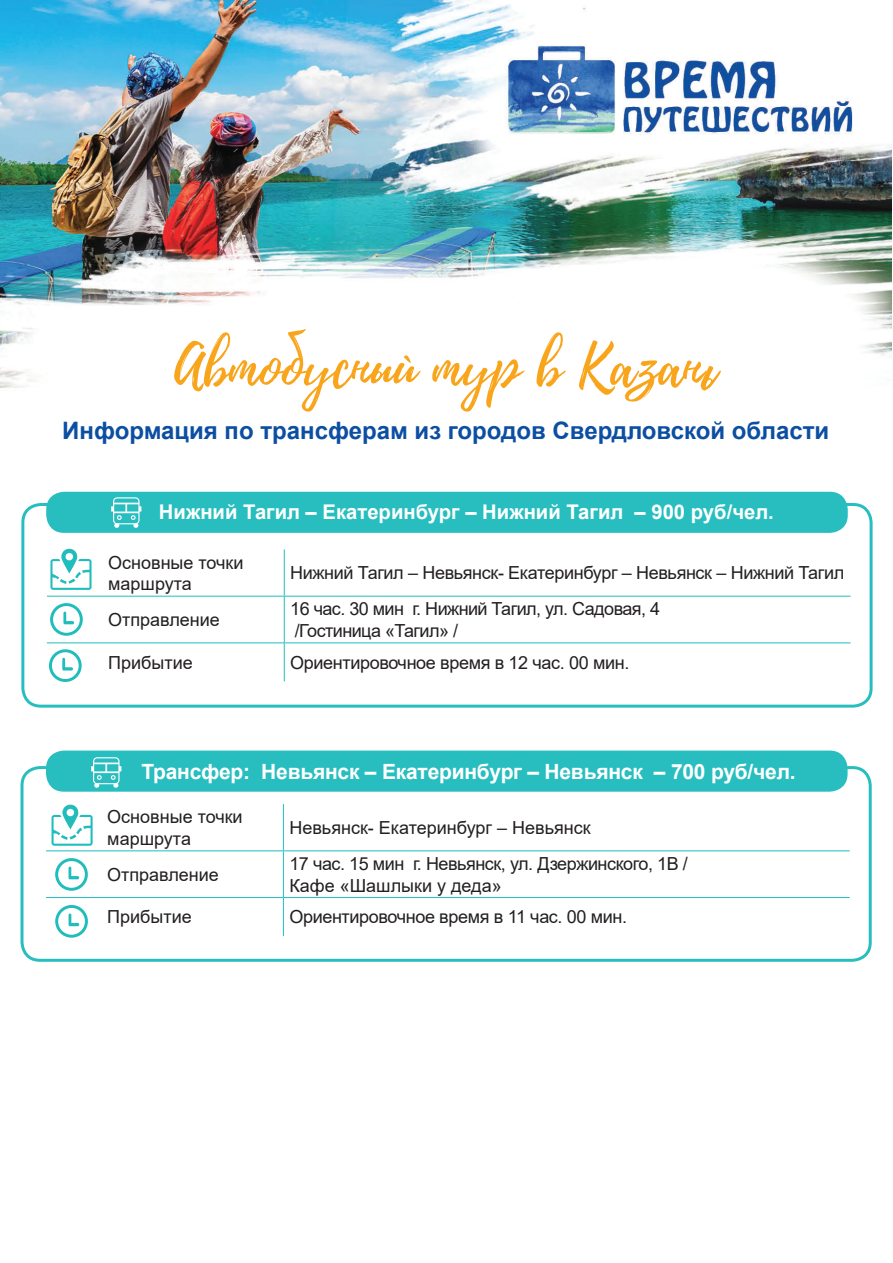
<style>
.page{position:relative;width:893px;height:1263px;background:#fff}
.page>*{position:absolute;margin:0;border:0;box-sizing:border-box;transform-origin:0 0}
.t1{font:57px "Playlist cyr Script";color:#f9a51b}
.t2{font:700 24px "Arial";color:#0c4ea2}
.t3{font:700 21px "Arial";letter-spacing:-.01em;color:#fff}
.t4{font:700 20.25px "Arial";color:#fff}
.t5{font:18px/21.6px "Arial";letter-spacing:-.02em;color:#231f20}
.t6{font:18px/21.6px "Arial";color:#231f20}
</style>
<div class="page">
<img style="left:0;top:0;width:892px;height:962px">
<div style="left:21px;top:766px;width:851px;height:196px;border:3px solid #28bec0;border-radius:18px"></div>
<hr style="left:283px;top:804px;width:1px;height:46px;background:#21bdc1">
<hr style="left:46px;top:850px;width:237px;height:1px;background:#21bdc1">
<hr style="left:283px;top:850px;width:567px;height:1px;background:#21bdc1">
<hr style="left:283px;top:851px;width:1px;height:46px;background:#21bdc1">
<hr style="left:46px;top:897px;width:237px;height:1px;background:#21bdc1">
<hr style="left:283px;top:897px;width:567px;height:1px;background:#21bdc1">
<hr style="left:283px;top:898px;width:1px;height:38px;background:#21bdc1">
<div style="left:46px;top:750px;width:802px;height:42px;background:#28bec0;border-radius:18px"></div>
<svg style="left:91px;top:757px;width:30px;height:31px"></svg>
<svg style="left:52px;top:805px;width:41px;height:41px"></svg>
<div style="left:55px;top:858px;width:33px;height:33px;border:3px solid #21bdbd;border-radius:50%"></div>
<svg style="left:69px;top:866px;width:10px;height:13px"></svg>
<div style="left:21px;top:503px;width:852px;height:205px;border:3px solid #28bec0;border-radius:18px"></div>
<hr style="left:284px;top:549px;width:1px;height:47px;background:#21bdc1">
<hr style="left:47px;top:596px;width:237px;height:1px;background:#21bdc1">
<hr style="left:284px;top:596px;width:567px;height:1px;background:#21bdc1">
<hr style="left:284px;top:596px;width:1px;height:46px;background:#21bdc1">
<hr style="left:47px;top:642px;width:237px;height:1px;background:#21bdc1">
<hr style="left:284px;top:642px;width:567px;height:1px;background:#21bdc1">
<hr style="left:284px;top:643px;width:1px;height:38px;background:#21bdc1">
<div style="left:46px;top:492px;width:802px;height:41px;background:#28bec0;border-radius:18px"></div>
<svg style="left:111px;top:497px;width:30px;height:31px"></svg>
<svg style="left:50px;top:549px;width:42px;height:41px"></svg>
<div style="left:50px;top:603px;width:33px;height:33px;border:3px solid #21bdbd;border-radius:50%"></div>
<svg style="left:63px;top:612px;width:11px;height:12px"></svg>
<div style="left:49px;top:649px;width:33px;height:33px;border:3px solid #21bdbd;border-radius:50%"></div>
<svg style="left:62px;top:658px;width:11px;height:12px"></svg>
<div style="left:55px;top:905px;width:33px;height:33px;border:3px solid #21bdbd;border-radius:50%"></div>
<svg style="left:69px;top:913px;width:10px;height:13px"></svg>
<h1 class="t1" style="left:174px;top:326px;width:545px">Автобусный тур в Казань</h1>
<h2 class="t2" style="left:62px;top:413px;width:768px">Информация по трансферам из городов Свердловской области</h2>
<p class="t4" style="left:159px;top:497px;width:616px">Нижний Тагил – Екатеринбург – Нижний Тагил – 900 руб/чел.</p>
<p class="t6" style="left:108px;top:551px;width:137px">Основные точки маршрута</p>
<p class="t5" style="left:290px;top:562px;width:555px">Нижний Тагил – Невьянск- Екатеринбург – Невьянск – Нижний Тагил</p>
<p class="t6" style="left:108px;top:609px;width:113px">Отправление</p>
<p class="t5" style="left:290px;top:598px;width:371px">16 час. 30 мин г. Нижний Тагил, ул. Садовая, 4 /Гостиница «Тагил» /</p>
<p class="t6" style="left:108px;top:651px;width:86px">Прибытие</p>
<p class="t5" style="left:290px;top:651px;width:341px">Ориентировочное время в 12 час. 00 мин.</p>
<p class="t3" style="left:141px;top:757px;width:656px">Трансфер: Невьянск – Екатеринбург – Невьянск – 700 руб/чел.</p>
<p class="t6" style="left:107px;top:806px;width:137px">Основные точки маршрута</p>
<p class="t6" style="left:289px;top:817px;width:303px">Невьянск- Екатеринбург – Невьянск</p>
<p class="t6" style="left:107px;top:863px;width:113px">Отправление</p>
<p class="t5" style="left:289px;top:853px;width:400px">17 час. 15 мин г. Невьянск, ул. Дзержинского, 1В /<br>Кафе «Шашлыки у деда»</p>
<p class="t6" style="left:107px;top:906px;width:86px">Прибытие</p>
<p class="t5" style="left:289px;top:906px;width:339px">Ориентировочное время в 11 час. 00 мин.</p>
</div>
